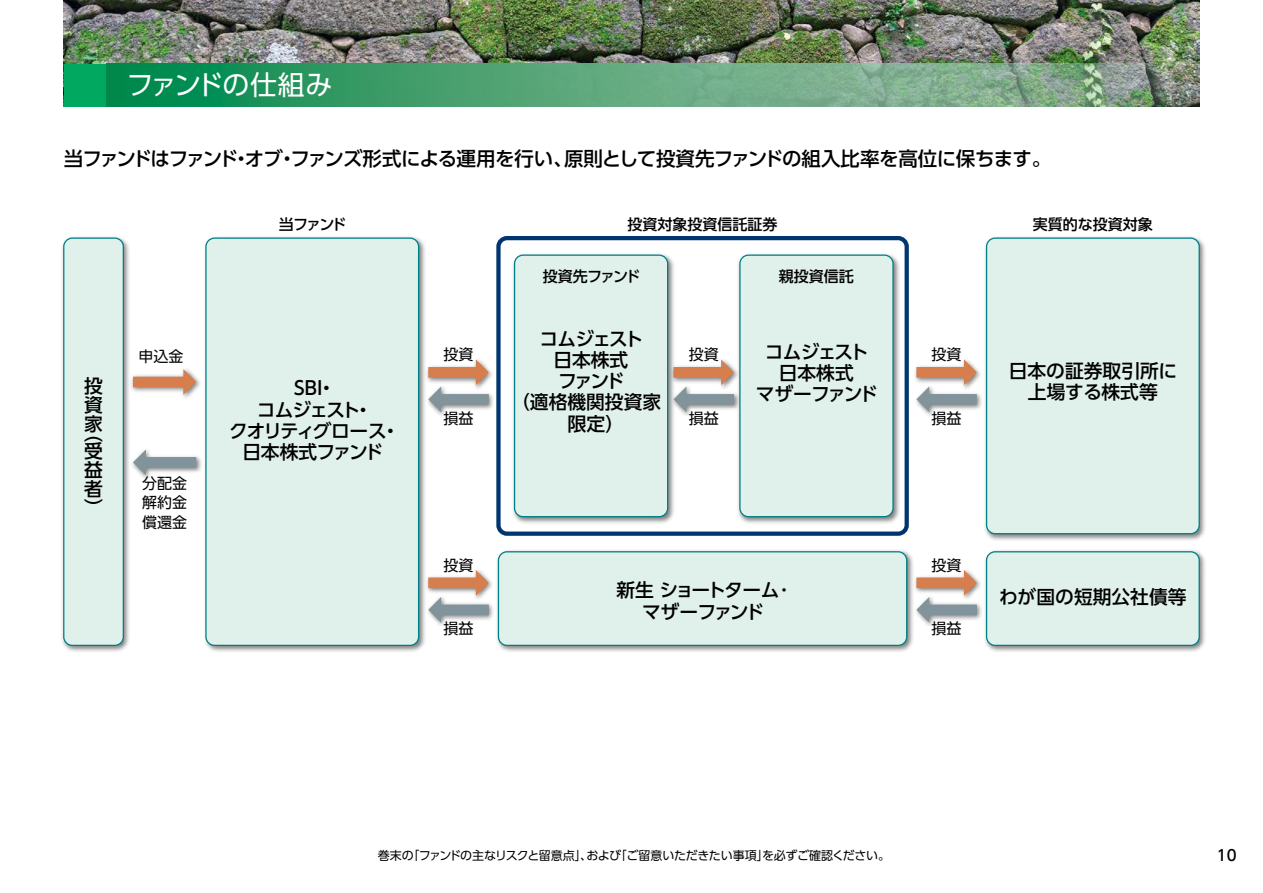
<style>
.page{position:relative;width:1263px;height:893px;background:#fff}
.page>*{position:absolute;margin:0;border:0;box-sizing:border-box;transform-origin:0 0}
.t1{font:27px "UD Shin Go Pro";letter-spacing:-.045em;color:#fff}
.t2{font:500 19.5px "UD Shin Go Pro";letter-spacing:-.04em;color:#000}
.t3{font:500 18.75px/21.3px "UD Shin Go Pro";color:#000;text-align:center}
.t4{font:500 18.75px/21.3px "UD Shin Go Pro";letter-spacing:-.1em;color:#000;text-align:center}
.t5{font:500 18.75px/18.8px "UD Shin Go Pro";letter-spacing:-.02em;color:#000;text-align:justify}
.t6{font:500 18.75px/21.3px "UD Shin Go Pro";letter-spacing:-.09em;color:#000;text-align:center}
.t7{font:500 18.75px/21.3px "UD Shin Go Pro";letter-spacing:-.045em;color:#000;text-align:center}
.t8{font:15px/19.5px "UD Shin Go Pro";color:#000;text-align:justify}
.t9{font:500 15px "UD Shin Go Pro";color:#000}
.t10{font:500 15px "UD Shin Go Pro";letter-spacing:-.085em;color:#000}
.t11{font:12px "UD Shin Go Pro";letter-spacing:-.03em;color:#000}
</style>
<div class="page">
<img style="left:62px;top:236px;width:67px;height:416px">
<div style="left:64px;top:238px;width:59px;height:407px;background:#e0f0eb;border-radius:9px"></div>
<div style="left:63px;top:237px;width:61px;height:409px;border:1px solid #008086;border-radius:9px"></div>
<img style="left:915px;top:361px;width:65px;height:20px">
<div style="left:916px;top:367px;width:50px;height:11px;background:#d77e4f"></div>
<svg style="left:964px;top:359px;width:13px;height:22px"></svg>
<img style="left:917px;top:381px;width:64px;height:35px">
<div style="left:927px;top:394px;width:50px;height:11px;background:#82949b"></div>
<svg style="left:916px;top:386px;width:13px;height:26px"></svg>
<img style="left:916px;top:571px;width:64px;height:21px">
<div style="left:916px;top:577px;width:50px;height:11px;background:#d77e4f"></div>
<svg style="left:964px;top:570px;width:13px;height:22px"></svg>
<img style="left:920px;top:592px;width:61px;height:34px">
<div style="left:927px;top:605px;width:50px;height:10px;background:#82949b"></div>
<svg style="left:916px;top:597px;width:13px;height:26px"></svg>
<img style="left:428px;top:570px;width:64px;height:22px">
<div style="left:428px;top:577px;width:50px;height:11px;background:#d77e4f"></div>
<svg style="left:476px;top:570px;width:13px;height:22px"></svg>
<img style="left:431px;top:592px;width:62px;height:34px">
<div style="left:439px;top:605px;width:50px;height:10px;background:#82949b"></div>
<svg style="left:428px;top:597px;width:13px;height:26px"></svg>
<img style="left:428px;top:359px;width:64px;height:22px">
<div style="left:428px;top:367px;width:50px;height:11px;background:#d77e4f"></div>
<svg style="left:476px;top:359px;width:13px;height:22px"></svg>
<img style="left:429px;top:381px;width:64px;height:35px">
<div style="left:439px;top:394px;width:50px;height:11px;background:#82949b"></div>
<svg style="left:428px;top:386px;width:13px;height:26px"></svg>
<div style="left:673px;top:367px;width:50px;height:11px;background:#d77e4f"></div>
<svg style="left:721px;top:359px;width:13px;height:22px"></svg>
<img style="left:677px;top:381px;width:58px;height:35px">
<div style="left:685px;top:394px;width:49px;height:11px;background:#82949b"></div>
<svg style="left:677px;top:386px;width:9px;height:26px"></svg>
<img style="left:128px;top:364px;width:72px;height:39px">
<div style="left:133px;top:377px;width:52px;height:10px;background:#d77e4f"></div>
<svg style="left:183px;top:369px;width:13px;height:26px"></svg>
<img style="left:128px;top:444px;width:73px;height:39px">
<div style="left:144px;top:457px;width:52px;height:11px;background:#82949b"></div>
<svg style="left:133px;top:449px;width:13px;height:26px"></svg>
<img style="left:201px;top:237px;width:227px;height:415px">
<div style="left:206px;top:238px;width:213px;height:407px;background:#e0f0eb;border-radius:9px"></div>
<div style="left:205px;top:237px;width:214px;height:409px;border:1px solid #008086;border-radius:9px"></div>
<img style="left:497px;top:550px;width:419px;height:102px">
<div style="left:498px;top:552px;width:409px;height:93px;background:#e0f0eb;border-radius:9px"></div>
<div style="left:498px;top:551px;width:409px;height:95px;border:1px solid #008086;border-radius:9px"></div>
<div style="left:496px;top:236px;width:413px;height:300px;border:4px solid #003570;border-radius:9px"></div>
<img style="left:981px;top:237px;width:224px;height:304px">
<div style="left:986px;top:238px;width:213px;height:296px;background:#e0f0eb;border-radius:9px"></div>
<div style="left:986px;top:237px;width:214px;height:297px;border:1px solid #008086;border-radius:9px"></div>
<img style="left:981px;top:550px;width:224px;height:102px">
<div style="left:986px;top:552px;width:213px;height:93px;background:#e0f0eb;border-radius:9px"></div>
<div style="left:986px;top:551px;width:214px;height:95px;border:1px solid #008086;border-radius:9px"></div>
<img style="left:513px;top:254px;width:164px;height:270px">
<div style="left:514px;top:255px;width:154px;height:262px;background:#e0f0eb;border-radius:9px"></div>
<div style="left:514px;top:254px;width:154px;height:263px;border:1px solid #008086;border-radius:9px"></div>
<img style="left:735px;top:254px;width:165px;height:270px">
<div style="left:740px;top:255px;width:153px;height:262px;background:#e0f0eb;border-radius:9px"></div>
<div style="left:739px;top:254px;width:155px;height:263px;border:1px solid #008086;border-radius:9px"></div>
<img style="left:64px;top:0;width:1135px;height:64px">
<div style="left:64px;top:64px;width:42px;height:42px;background:#00a95f"></div>
<svg style="left:106px;top:64px;width:1093px;height:42px;background:#59a179"></svg>
<h1 class="t1" style="left:126px;top:63px;width:208px">ファンドの仕組み</h1>
<p class="t2" style="left:64px;top:143px;width:989px">当ファンドはファンド・オブ・ファンズ形式による運用を行い、原則として投資先ファンドの組入比率を高位に保ちます。</p>
<p class="t9" style="left:279px;top:212px;width:69px">当ファンド</p>
<p class="t5" style="left:84px;top:376px;width:20px">投資家</p>
<p class="t5" style="left:84px;top:422px;width:20px">（受益者）</p>
<p class="t8" style="left:139px;top:346px;width:46px">申込金</p>
<p class="t8" style="left:142px;top:473px;width:46px">分配金解約金償還金</p>
<p class="t4" style="left:229px;top:377px;width:172px">ＳＢＩ・<br>コムジェスト・<br>クオリティグロース・日本株式ファンド</p>
<p class="t8" style="left:443px;top:344px;width:31px">投資</p>
<p class="t8" style="left:443px;top:408px;width:31px">損益</p>
<p class="t8" style="left:443px;top:555px;width:31px">投資</p>
<p class="t8" style="left:443px;top:618px;width:31px">損益</p>
<p class="t9" style="left:628px;top:212px;width:151px">投資対象投資信託証券</p>
<p class="t9" style="left:1033px;top:212px;width:121px">実質的な投資対象</p>
<p class="t10" style="left:543px;top:264px;width:99px">投資先ファンド</p>
<p class="t5" style="left:540px;top:328px;width:105px">コムジェスト</p>
<p class="t5" style="left:554px;top:350px;width:76px">日本株式</p>
<p class="t5" style="left:558px;top:371px;width:68px">ファンド</p>
<p class="t3" style="left:511px;top:391px;width:151px">（適格機関投資家</p>
<p class="t5" style="left:568px;top:413px;width:58px">限定）</p>
<p class="t8" style="left:689px;top:344px;width:31px">投資</p>
<p class="t8" style="left:689px;top:408px;width:31px">損益</p>
<p class="t9" style="left:779px;top:264px;width:76px">親投資信託</p>
<p class="t7" style="left:756px;top:340px;width:123px">コムジェスト日本株式<br>マザーファンド</p>
<p class="t6" style="left:616px;top:579px;width:174px">新生 ショートターム･マザーファンド</p>
<p class="t8" style="left:932px;top:344px;width:31px">投資</p>
<p class="t8" style="left:932px;top:408px;width:31px">損益</p>
<p class="t3" style="left:1009px;top:360px;width:170px">日本の証券取引所に上場する株式等</p>
<p class="t8" style="left:932px;top:555px;width:31px">投資</p>
<p class="t8" style="left:932px;top:618px;width:31px">損益</p>
<p class="t3" style="left:999px;top:586px;width:189px">わが国の短期公社債等</p>
<p class="t11" style="left:378px;top:845px;width:514px">巻末の「ファンドの主なリスクと留意点」、および「ご留意いただきたい事項」を必ずご確認ください。</p>
<p class="t9" style="left:1217px;top:843px;width:21px">10</p>
</div>
